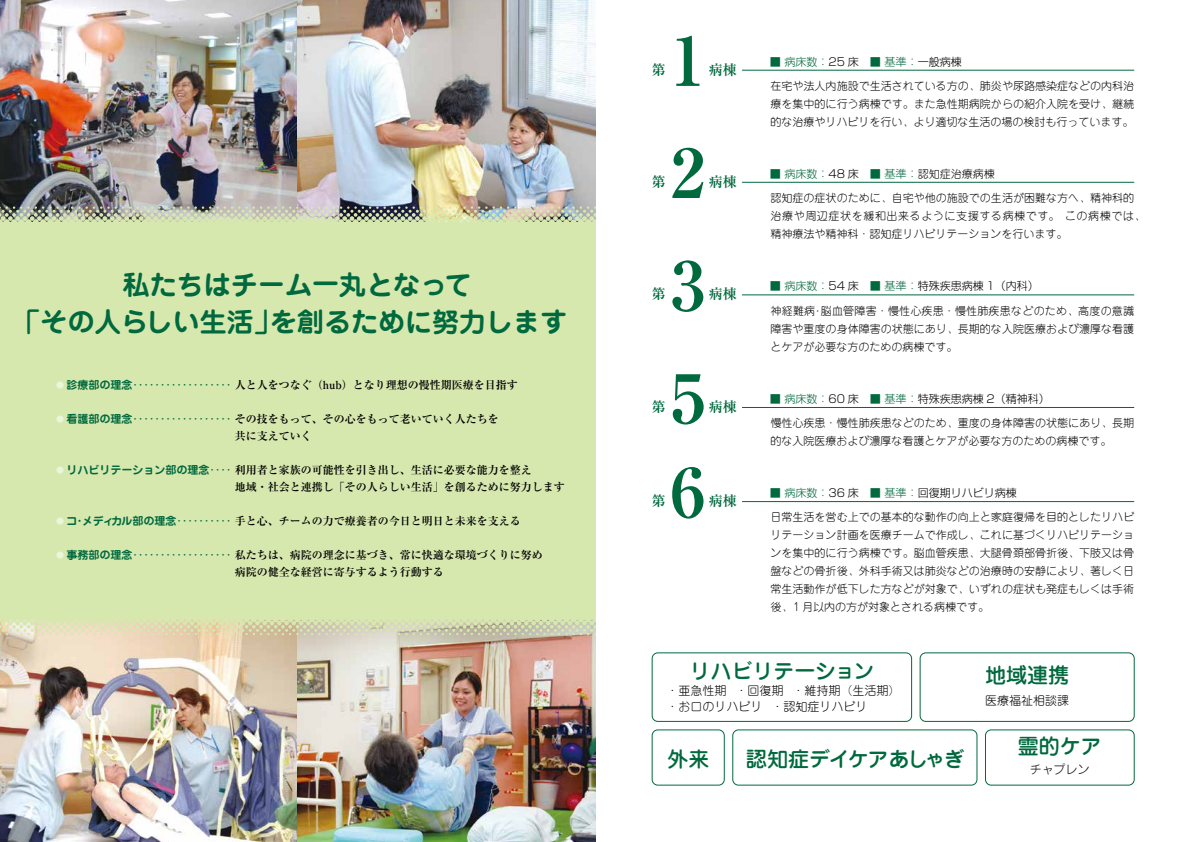
<style>
.page{position:relative;width:1191px;height:842px;background:#fff}
.page>*{position:absolute;margin:0;border:0;box-sizing:border-box;transform-origin:0 0}
.t1{font:700 70px "Ryumin";color:#00693e}
.t2{font:700 27px/37px "Jun 501";color:#00693e;text-align:center}
.t3{font:500 21px "Jun 34";color:#00693e}
.t4{font:500 21px "Jun 34";letter-spacing:-.05em;color:#00693e}
.t5{font:700 14px "Ryumin";color:#00693e}
.t6{font:300 12px/16.5px "Jun 101";color:#000}
.t7{font:300 11px/18px "Jun 101";color:#000;text-align:justify}
.t8{font:700 11px "Ryumin";color:#000}
.t9{font:300 11px "Shin Go";color:#000}
.t10{font:300 11px "Shin Go";color:#00693e}
.t11{font:700 8px "Jun 501";color:#ecf4d9}
.s1{font-family:"Jun 501";color:#00693e}
.s2{color:#000}
.s3{font-family:"Jun 101";color:#000}
.s4{color:#00693e}
</style>
<div class="page">
<div style="left:0;top:0;width:595px;height:842px;background:#d7e8af"></div>
<div style="left:651px;top:652px;width:261px;height:70px;border:1px solid #00693e;border-radius:6px"></div>
<div style="left:919px;top:652px;width:215px;height:70px;border:1px solid #00693e;border-radius:6px"></div>
<div style="left:985px;top:729px;width:149px;height:57px;border:1px solid #00693e;border-radius:6px"></div>
<div style="left:651px;top:729px;width:74px;height:57px;border:1px solid #00693e;border-radius:6px"></div>
<div style="left:732px;top:729px;width:245px;height:57px;border:1px solid #00693e;border-radius:6px"></div>
<img style="left:0;top:0;width:595px;height:206px">
<img style="left:0;top:635px;width:595px;height:207px">
<img style="left:0;top:206px;width:595px;height:16px">
<svg style="left:0;top:619px;width:595px;height:16px"></svg>
<div style="left:253px;top:612px;width:8px;height:8px;background:#d7e8af;border-radius:50%"></div>
<div style="left:261px;top:612px;width:8px;height:8px;background:#d7e8af;border-radius:50%"></div>
<div style="left:268px;top:612px;width:8px;height:8px;background:#d7e8af;border-radius:50%"></div>
<div style="left:275px;top:612px;width:8px;height:8px;background:#d7e8af;border-radius:50%"></div>
<div style="left:282px;top:612px;width:8px;height:8px;background:#d7e8af;border-radius:50%"></div>
<hr style="left:742px;top:70px;width:392px;height:1px;background:#00693e">
<hr style="left:742px;top:182px;width:392px;height:1px;background:#00693e">
<hr style="left:742px;top:294px;width:392px;height:1px;background:#00693e">
<hr style="left:742px;top:407px;width:392px;height:1px;background:#00693e">
<hr style="left:742px;top:501px;width:392px;height:1px;background:#00693e">
<h2 class="t2" style="left:14px;top:265px;width:555px">私たちはチーム一丸となって<br>「その人らしい生活」を創るために努力します</h2>
<p class="t8" style="left:66px;top:378px;width:453px"><span class="s1">診療部の理念‥‥‥‥‥‥‥‥‥</span> 人と人をつなぐ（hub）となり理想の慢性期医療を目指す</p>
<p class="t8" style="left:66px;top:412px;width:434px"><span class="s1">看護部の理念‥‥‥‥‥‥‥‥‥</span> その技をもって、その心をもって老いていく人たちを</p>
<p class="t11" style="left:56px;top:379px;width:10px">●</p>
<p class="t11" style="left:56px;top:413px;width:10px">●</p>
<p class="t8" style="left:235px;top:429px;width:78px">共に支えていく</p>
<p class="t8" style="left:66px;top:463px;width:467px"><span class="s1">リハビリテーション部の理念‥‥</span> 利用者と家族の可能性を引き出し、生活に必要な能力を整え</p>
<p class="t11" style="left:56px;top:464px;width:10px">●</p>
<p class="t8" style="left:235px;top:480px;width:331px">地域・社会と連携し「その人らしい生活」を創るために努力します</p>
<p class="t8" style="left:66px;top:514px;width:456px"><span class="s1">コ・メディカル部の理念‥‥‥‥‥</span> 手と心、チームの力で療養者の今日と明日と未来を支える</p>
<p class="t8" style="left:66px;top:548px;width:478px"><span class="s1">事務部の理念‥‥‥‥‥‥‥‥‥</span> 私たちは、病院の理念に基づき、常に快適な環境づくりに努め</p>
<p class="t11" style="left:56px;top:515px;width:10px">●</p>
<p class="t11" style="left:56px;top:549px;width:10px">●</p>
<p class="t8" style="left:235px;top:565px;width:210px">病院の健全な経営に寄与するよう行動する</p>
<p class="t5" style="left:651px;top:61px;width:15px">第</p>
<h1 class="t1" style="left:670px;top:17px;width:36px">1</h1>
<p class="t5" style="left:709px;top:61px;width:29px">病棟</p>
<h1 class="t1" style="left:670px;top:129px;width:36px">2</h1>
<p class="t5" style="left:709px;top:173px;width:29px">病棟</p>
<p class="t5" style="left:651px;top:173px;width:15px">第</p>
<h1 class="t1" style="left:670px;top:241px;width:36px">3</h1>
<p class="t5" style="left:709px;top:285px;width:29px">病棟</p>
<p class="t5" style="left:651px;top:285px;width:15px">第</p>
<h1 class="t1" style="left:670px;top:354px;width:36px">5</h1>
<p class="t5" style="left:709px;top:398px;width:29px">病棟</p>
<p class="t5" style="left:651px;top:398px;width:15px">第</p>
<h1 class="t1" style="left:670px;top:448px;width:36px">6</h1>
<p class="t5" style="left:709px;top:492px;width:29px">病棟</p>
<p class="t5" style="left:651px;top:492px;width:15px">第</p>
<p class="t10" style="left:770px;top:54px;width:193px">■ 病床数：<span class="s2">25 床　</span>■ 基準：<span class="s2">一般病棟</span></p>
<p class="t7" style="left:770px;top:77px;width:365px">在宅や法人内施設で生活されている方の、肺炎や尿路感染症などの内科治療を集中的に行う病棟です。また急性期病院からの紹介入院を受け、継続的な治療やリハビリを行い、より適切な生活の場の検討も行っています。</p>
<p class="t10" style="left:770px;top:166px;width:226px">■ 病床数：<span class="s2">48 床　</span>■ 基準：<span class="s3">認知症治療病棟</span></p>
<p class="t7" style="left:770px;top:189px;width:376px;text-align:left">認知症の症状のために、自宅や他の施設での生活が困難な方へ、精神科的治療や周辺症状を緩和出来るように支援する病棟です。　この病棟では、精神療法や精神科・認知症リハビリテーションを行います。</p>
<p class="t9" style="left:770px;top:279px;width:270px"><span class="s4">■ 病床数：</span>54 床　<span class="s4">■ 基準：</span>特殊疾患病棟 1（内科）</p>
<p class="t7" style="left:770px;top:301px;width:365px">神経難病･脳血管障害・慢性心疾患・慢性肺疾患などのため、高度の意識障害や重度の身体障害の状態にあり、長期的な入院医療および濃厚な看護とケアが必要な方のための病棟です。</p>
<p class="t9" style="left:770px;top:392px;width:281px"><span class="s4">■ 病床数：</span>60 床　<span class="s4">■ 基準：</span>特殊疾患病棟 2（精神科）</p>
<p class="t7" style="left:770px;top:414px;width:365px">慢性心疾患・慢性肺疾患などのため、重度の身体障害の状態にあり、長期的な入院医療および濃厚な看護とケアが必要な方のための病棟です。</p>
<p class="t9" style="left:770px;top:486px;width:248px"><span class="s4">■ 病床数：</span>36 床　<span class="s4">■ 基準：</span>回復期リハビリ病棟</p>
<p class="t7" style="left:770px;top:508px;width:365px">日常生活を営む上での基本的な動作の向上と家庭復帰を目的としたリハビリテーション計画を医療チームで作成し、これに基づくリハビリテーションを集中的に行う病棟です。脳血管疾患、大腿骨頚部骨折後、下肢又は骨盤などの骨折後、外科手術又は肺炎などの治療時の安静により、著しく日常生活動作が低下した方などが対象で、いずれの症状も発症もしくは手術後、1 月以内の方が対象とされる病棟です。</p>
<h3 class="t3" style="left:689px;top:657px;width:186px">リハビリテーション</h3>
<p class="t6" style="left:666px;top:681px;width:235px">・亜急性期　・回復期　・維持期（生活期）・お口のリハビリ　・認知症リハビリ</p>
<h3 class="t3" style="left:667px;top:745px;width:43px">外来</h3>
<h3 class="t4" style="left:746px;top:745px;width:220px">認知症デイケアあしゃぎ</h3>
<h3 class="t3" style="left:985px;top:661px;width:85px">地域連携</h3>
<p class="t6" style="left:985px;top:692px;width:85px">医療福祉相談課</p>
<h3 class="t3" style="left:1017px;top:732px;width:85px">霊的ケア</h3>
<p class="t6" style="left:1029px;top:760px;width:61px">チャプレン</p>
</div>
